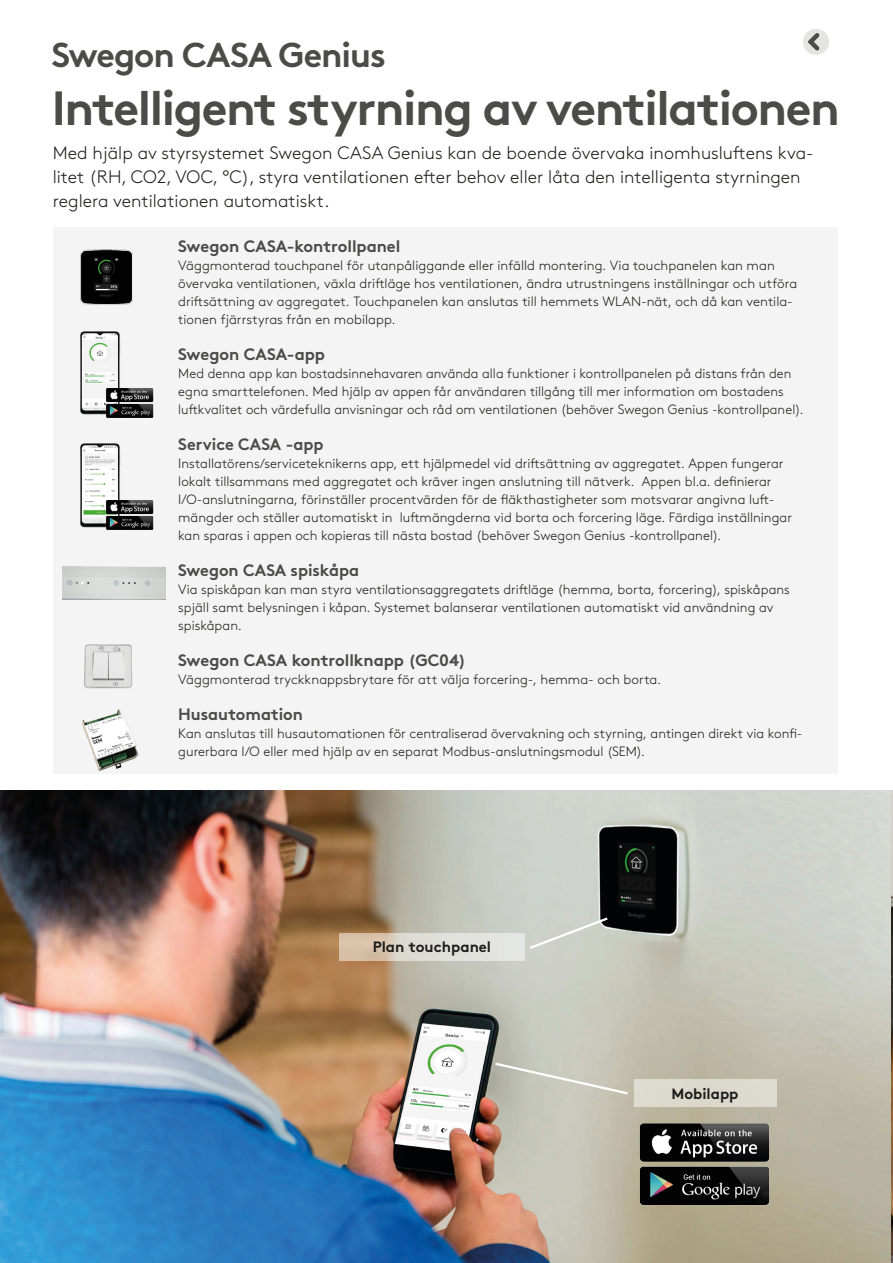
<style>
.page{position:relative;width:893px;height:1263px;background:#fff}
.page>*{position:absolute;margin:0;border:0;box-sizing:border-box;transform-origin:0 0}
.Main_header__34_pkt{font:700 48px "Swegon Brown";letter-spacing:-.03em;color:#4b4b4a}
.Main_header__34_pkt-2{font:700 34.5px "Swegon Brown";letter-spacing:-.03em;color:#4b4b4a}
.t1{font:300 18px/24px "Swegon Brown";color:#1d1d1b}
.Leipis{font:700 16.5px "Swegon Brown";letter-spacing:-.005em;color:#4b4b4a}
.t2{font:700 15px "Swegon Brown";color:#1d1d1b}
.Leipis-2{font:300 13.5px/18px "Swegon Brown";letter-spacing:.005em;color:#1d1d1b}
</style>
<div class="page">
<div style="left:803px;top:29px;width:26px;height:26px;background:#e4e4e3;border-radius:50%"></div>
<svg style="left:804px;top:29px;width:19px;height:26px"></svg>
<img style="left:0;top:791px;width:893px;height:472px">
<div style="left:54px;top:228px;width:784px;height:546px;background:#f4f4f4"></div>
<svg style="left:339px;top:933px;width:186px;height:28px;background:#ddd7cc"></svg>
<svg style="left:527px;top:916px;width:83px;height:35px;background:#cacec6"></svg>
<img style="left:637px;top:1117px;width:137px;height:92px">
<div style="left:634px;top:1080px;width:142px;height:27px;background:#dcd9d0"></div>
<svg style="left:493px;top:1061px;width:137px;height:35px;background:#c6c6ba"></svg>
<img style="left:63px;top:567px;width:103px;height:32px">
<img style="left:80px;top:331px;width:40px;height:84px">
<img style="left:105px;top:386px;width:49px;height:32px">
<img style="left:82px;top:709px;width:57px;height:63px">
<img style="left:80px;top:443px;width:40px;height:85px">
<img style="left:105px;top:498px;width:49px;height:32px">
<img style="left:84px;top:644px;width:48px;height:44px">
<img style="left:81px;top:249px;width:52px;height:56px">
<p class="Main_header__34_pkt-2" style="left:52px;top:27px;width:336px">Swegon CASA Genius</p>
<p class="Main_header__34_pkt" style="left:52px;top:69px;width:789px">Intelligent styrning av ventilationen</p>
<p class="t1" style="left:53px;top:140px;width:762px">Med hjälp av styrsystemet Swegon CASA Genius kan de boende övervaka inomhusluftens kva&shy;litet (RH, CO2, VOC, °C), styra ventilationen efter behov eller låta den intelligenta styrningen reglera ventilationen automatiskt.</p>
<p class="Leipis" style="left:178px;top:233px;width:224px">Swegon CASA-kontrollpanel</p>
<p class="Leipis-2" style="left:178px;top:255px;width:620px">Väggmonterad touchpanel för utanpåliggande eller infälld montering. Via touchpanelen kan man övervaka ventilationen, växla driftläge hos ventilationen, ändra utrustningens inställningar och utföra driftsättning av aggregatet. Touchpanelen kan anslutas till hemmets WLAN-nät, och då kan ventila&shy;tionen fjärrstyras från en mobilapp.</p>
<p class="Leipis" style="left:178px;top:341px;width:148px">Swegon CASA-app</p>
<p class="Leipis-2" style="left:178px;top:363px;width:627px">Med denna app kan bostadsinnehavaren använda alla funktioner i kontrollpanelen på distans från den egna smarttelefonen. Med hjälp av appen får användaren tillgång till mer information om bostadens luftkvalitet och värdefulla anvisningar och råd om ventilationen (behöver Swegon Genius -kontrollpanel).</p>
<p class="Leipis" style="left:178px;top:431px;width:147px">Service CASA -app</p>
<p class="Leipis-2" style="left:178px;top:453px;width:615px">Installatörens/serviceteknikerns app, ett hjälpmedel vid driftsättning av aggregatet. Appen fungerar lokalt tillsammans med aggregatet och kräver ingen anslutning till nätverk. Appen bl.a. definierar I/O-anslutningarna, förinställer procentvärden för de fläkthastigheter som motsvarar angivna luft&shy;mängder och ställer automatiskt in luftmängderna vid borta och forcering läge. Färdiga inställningar kan sparas i appen och kopieras till nästa bostad (behöver Swegon Genius -kontrollpanel).</p>
<p class="Leipis" style="left:178px;top:557px;width:182px">Swegon CASA spiskåpa</p>
<p class="Leipis-2" style="left:178px;top:579px;width:613px">Via spiskåpan kan man styra ventilationsaggregatets driftläge (hemma, borta, forcering), spiskåpans spjäll samt belysningen i kåpan. Systemet balanserar ventilationen automatiskt vid användning av spiskåpan.</p>
<p class="Leipis" style="left:178px;top:647px;width:289px">Swegon CASA kontrollknapp (GC04)</p>
<p class="Leipis-2" style="left:178px;top:669px;width:484px">Väggmonterad tryckknappsbrytare för att välja forcering-, hemma- och borta.</p>
<p class="Leipis" style="left:178px;top:701px;width:126px">Husautomation</p>
<p class="Leipis-2" style="left:178px;top:723px;width:626px">Kan anslutas till husautomationen för centraliserad övervakning och styrning, antingen direkt via konfi&shy;gurerbara I/O eller med hjälp av en separat Modbus-anslutningsmodul (SEM).</p>
<p class="t2" style="left:373px;top:935px;width:120px">Plan touchpanel</p>
<p class="t2" style="left:671px;top:1081px;width:68px">Mobilapp</p>
</div>
